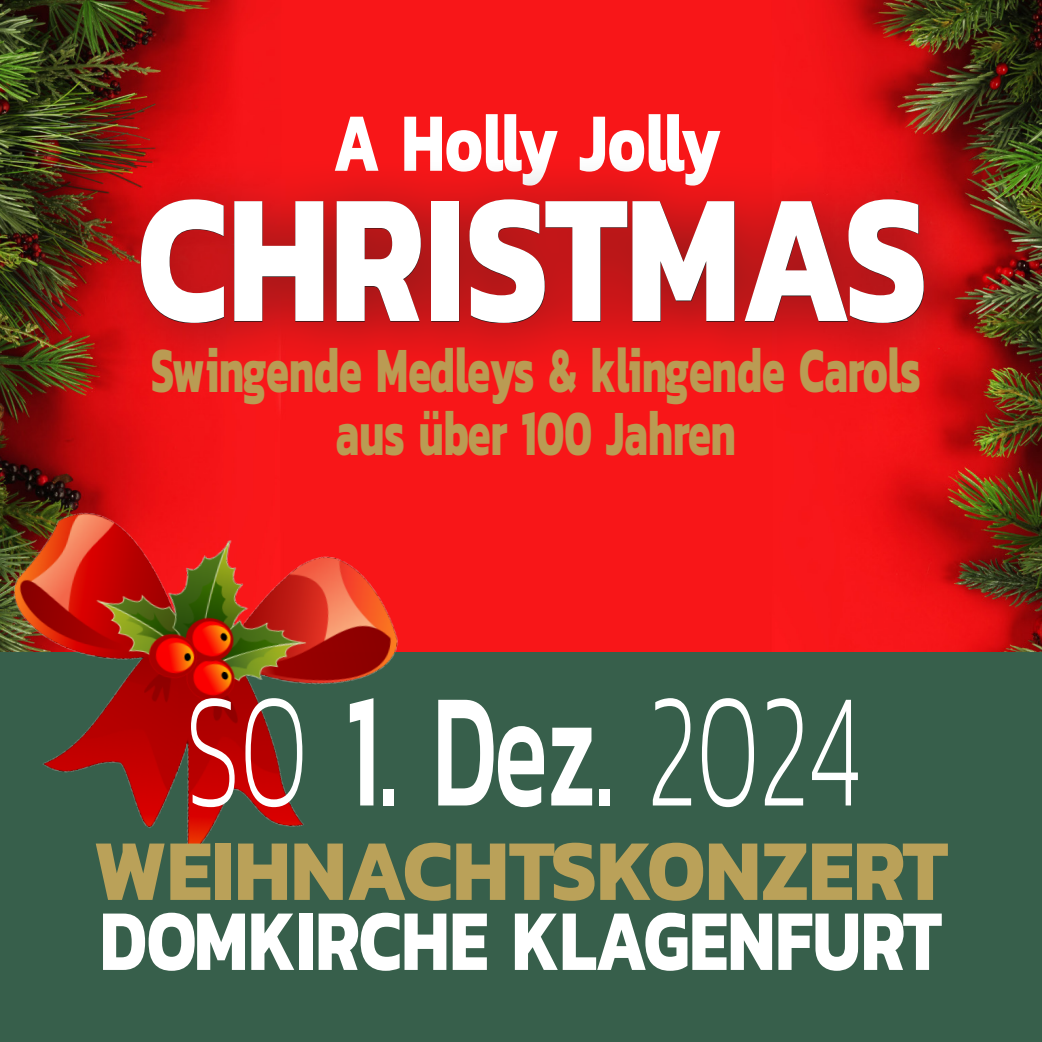
<style>
.page{position:relative;width:1042px;height:1042px;background:#fff}
.page>*{position:absolute;margin:0;border:0;box-sizing:border-box;transform-origin:0 0}
.t1{font:700 185.85px "Kanit";color:#fff;scale:.8 1}
.t2{font:200 164.15px "Kanit";color:#fff;scale:.6 1}
.t3{font:700 87.5px "Kanit";color:#fff;scale:.8 1}
.t4{font:700 87.5px "Kanit";color:#baa159;scale:.94 1}
.t5{font:700 84px "Kanit";letter-spacing:-.015em;color:#fff;scale:.75 1}
.t6{font:700 65.62px/63px "Kanit";color:#ba9b53;text-align:center;scale:.63 1}
.s1{font-weight:500}
</style>
<div class="page">
<img style="left:0;top:0;width:1042px;height:652px">
<div style="left:0;top:652px;width:1042px;height:390px;background:#375f4b"></div>
<div style="left:93px;top:153px;width:890px;height:231px;background:#1a1a1a;opacity:.5"></div>
<img style="left:0;top:425px;width:487px;height:431px">
<p class="t5" style="left:333px;top:78px;width:518px">A Holly Jolly</p>
<h1 class="t1" style="left:137px;top:116px;width:989px">CHRISTMAS</h1>
<p class="t6" style="left:151px;top:338px;width:1223px">Swingende Medleys &amp; klingende Carols aus über 100 Jahren</p>
<h2 class="t2" style="left:186px;top:625px;width:1127px">SO <span class="s1">1. Dez.</span> 2024</h2>
<h3 class="t4" style="left:94px;top:803px;width:910px">WEIHNACHTSKONZERT</h3>
<h3 class="t3" style="left:100px;top:873px;width:1054px">DOMKIRCHE KLAGENFURT</h3>
</div>
